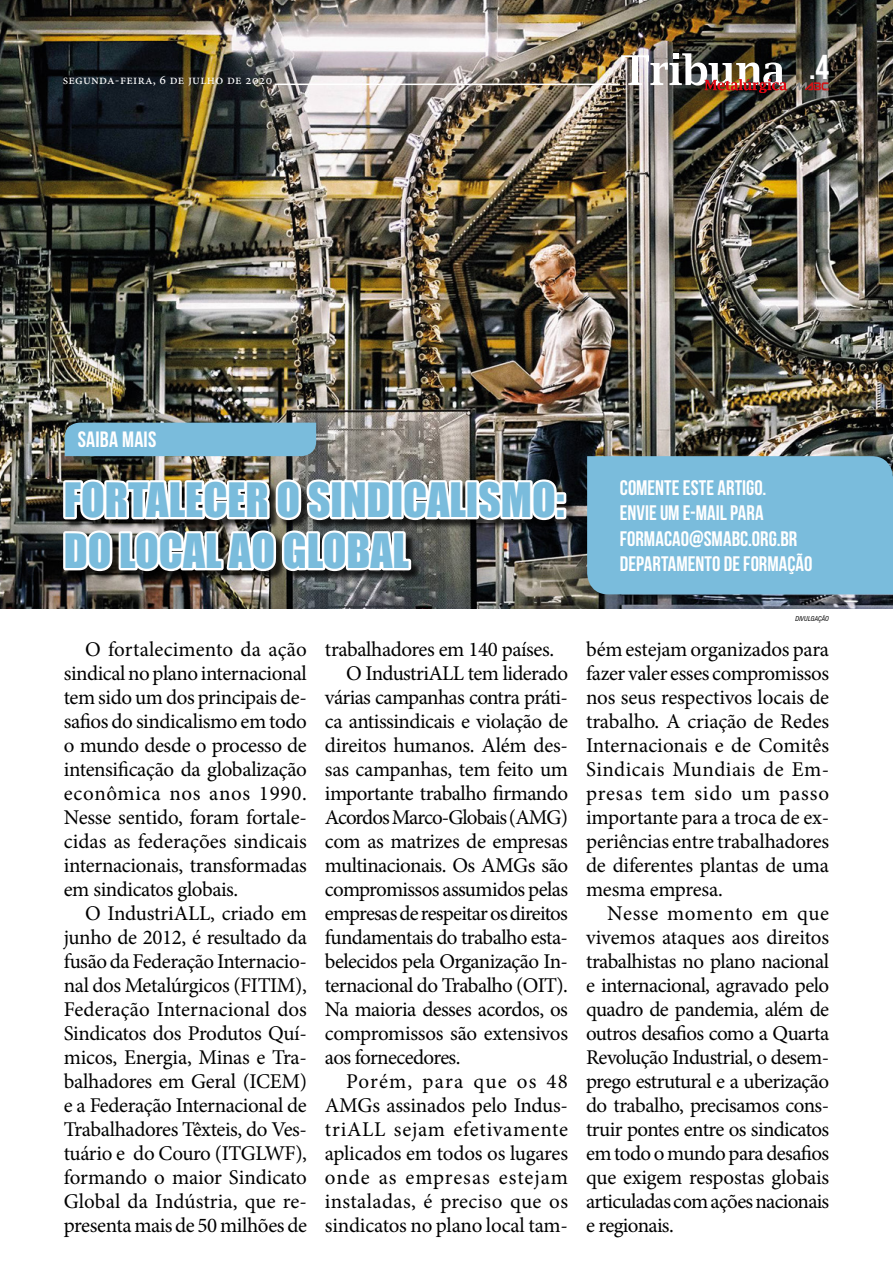
<style>
.page{position:relative;width:893px;height:1276px;background:#fff}
.page>*{position:absolute;margin:0;border:0;box-sizing:border-box;transform-origin:0 0}
.t1{font:43.5px/51px "Impact";color:#7abcdc}
.t2{font:34.5px "Bebas Neue";color:#fff}
.t3{font:22.2px "Bebas Neue";letter-spacing:.01em;color:#fff}
.t4{font:21px/24px "Minion Pro";letter-spacing:-.02em;color:#000;text-align:justify}
.t5{font:21px/25.5px "Bebas Neue";color:#fff}
.t6{font:21px "Minion Pro";letter-spacing:-.05em;color:#000}
.t7{font:13.5px "Minion Pro";letter-spacing:.02em;color:#fff}
.t8{font:italic condensed 6.6px "Swiss 721 BT";color:#000}
</style>
<div class="page">
<img style="left:0;top:0;width:893px;height:608px">
<div style="left:65px;top:481px;width:511px;height:101px;background:#000;opacity:.75"></div>
<svg style="left:61px;top:421px;width:508px;height:154px"></svg>
<img style="left:621px;top:53px;width:208px;height:40px">
<hr style="left:275px;top:84px;width:345px;height:1px;background:#fff">
<div style="left:587px;top:456px;width:306px;height:138px;background:#7abcdc"></div>
<p class="t7" style="left:63px;top:71px;width:211px">segunda-feira, 6 de julho de 2020</p>
<h2 class="t2" style="left:809px;top:48px;width:22px">.4</h2>
<p class="t3" style="left:78px;top:427px;width:80px">SAIBA MAIS</p>
<h1 class="t1" style="left:64px;top:473px;width:502px">FORTALECER O SINDICALISMO:<br>DO LOCAL AO GLOBAL</h1>
<p class="t4" style="left:64px;top:637px;width:245px;text-indent:21px">O fortalecimento da ação sindical no plano internacional tem sido um dos principais de&shy;safios do sindicalismo em todo o mundo desde o processo de intensificação da globalização econômica nos anos 1990.<br>Nesse sentido, foram fortale&shy;cidas as federações sindicais internacionais, transformadas em sindicatos globais.</p>
<p class="t4" style="left:64px;top:901px;width:245px;text-indent:21px">O IndustriALL, criado em junho de 2012, é resultado da fusão da Federação Internacio&shy;nal dos Metalúrgicos (FITIM), Federação Internacional dos Sindicatos dos Produtos Quí&shy;micos, Energia, Minas e Tra&shy;balhadores em Geral (ICEM) e a Federação Internacional de Trabalhadores Têxteis, do Ves&shy;tuário e do Couro (ITGLWF), formando o maior Sindicato Global da Indústria, que re&shy;presenta mais de 50 milhões de</p>
<p class="t4" style="left:325px;top:637px;width:231px">trabalhadores em 140 países.</p>
<p class="t4" style="left:346px;top:661px;width:223px">O IndustriALL tem liderado</p>
<p class="t4" style="left:325px;top:685px;width:245px">várias campanhas contra práti-</p>
<p class="t4" style="left:325px;top:709px;width:245px">ca antissindicais e violação de</p>
<p class="t4" style="left:325px;top:733px;width:245px">direitos humanos. Além des-</p>
<p class="t4" style="left:325px;top:757px;width:245px">sas campanhas, tem feito um</p>
<p class="t4" style="left:325px;top:781px;width:245px">importante trabalho firmando</p>
<p class="t6" style="left:325px;top:803px;width:245px">Acordos Marco-Globais (AMG)</p>
<p class="t4" style="left:325px;top:829px;width:245px">com as matrizes de empresas</p>
<p class="t4" style="left:325px;top:853px;width:245px">multinacionais. Os AMGs são</p>
<p class="t4" style="left:325px;top:877px;width:245px">compromissos assumidos pelas</p>
<p class="t4" style="left:325px;top:901px;width:245px">empresas de respeitar os direitos</p>
<p class="t4" style="left:325px;top:925px;width:245px">fundamentais do trabalho esta-</p>
<p class="t4" style="left:325px;top:949px;width:245px">belecidos pela Organização In-</p>
<p class="t4" style="left:325px;top:973px;width:245px">ternacional do Trabalho (OIT).</p>
<p class="t4" style="left:325px;top:997px;width:245px">Na maioria desses acordos, os</p>
<p class="t4" style="left:325px;top:1021px;width:245px">compromissos são extensivos</p>
<p class="t4" style="left:325px;top:1045px;width:137px">aos fornecedores.</p>
<p class="t4" style="left:346px;top:1069px;width:223px">Porém, para que os 48</p>
<p class="t4" style="left:325px;top:1093px;width:245px">AMGs assinados pelo Indus-</p>
<p class="t4" style="left:325px;top:1117px;width:245px">triALL sejam efetivamente</p>
<p class="t4" style="left:325px;top:1141px;width:245px">aplicados em todos os lugares</p>
<p class="t4" style="left:325px;top:1165px;width:245px">onde as empresas estejam</p>
<p class="t4" style="left:325px;top:1189px;width:245px">instaladas, é preciso que os</p>
<p class="t4" style="left:325px;top:1213px;width:245px">sindicatos no plano local tam-</p>
<p class="t5" style="left:620px;top:474px;width:194px">COMENTE ESTE ARTIGO.<br>ENVIE UM E-MAIL PARA<br>FORMACAO@SMABC.ORG.BR<br>DEPARTAMENTO DE FORMAÇÃO</p>
<p class="t8" style="left:795px;top:614px;width:35px">DIVULGAÇÃO</p>
<p class="t4" style="left:586px;top:637px;width:245px">bém estejam organizados para fazer valer esses compromissos nos seus respectivos locais de trabalho. A criação de Redes Internacionais e de Comitês Sindicais Mundiais de Em&shy;presas tem sido um passo importante para a troca de ex&shy;periências entre trabalhadores de diferentes plantas de uma mesma empresa.</p>
<p class="t4" style="left:586px;top:901px;width:245px;text-indent:21px">Nesse momento em que vivemos ataques aos direitos trabalhistas no plano nacional e internacional, agravado pelo quadro de pandemia, além de outros desafios como a Quarta Revolução Industrial, o desem&shy;prego estrutural e a uberização do trabalho, precisamos cons&shy;truir pontes entre os sindicatos em todo o mundo para desafios que exigem respostas globais articuladas com ações nacionais e regionais.</p>
</div>
